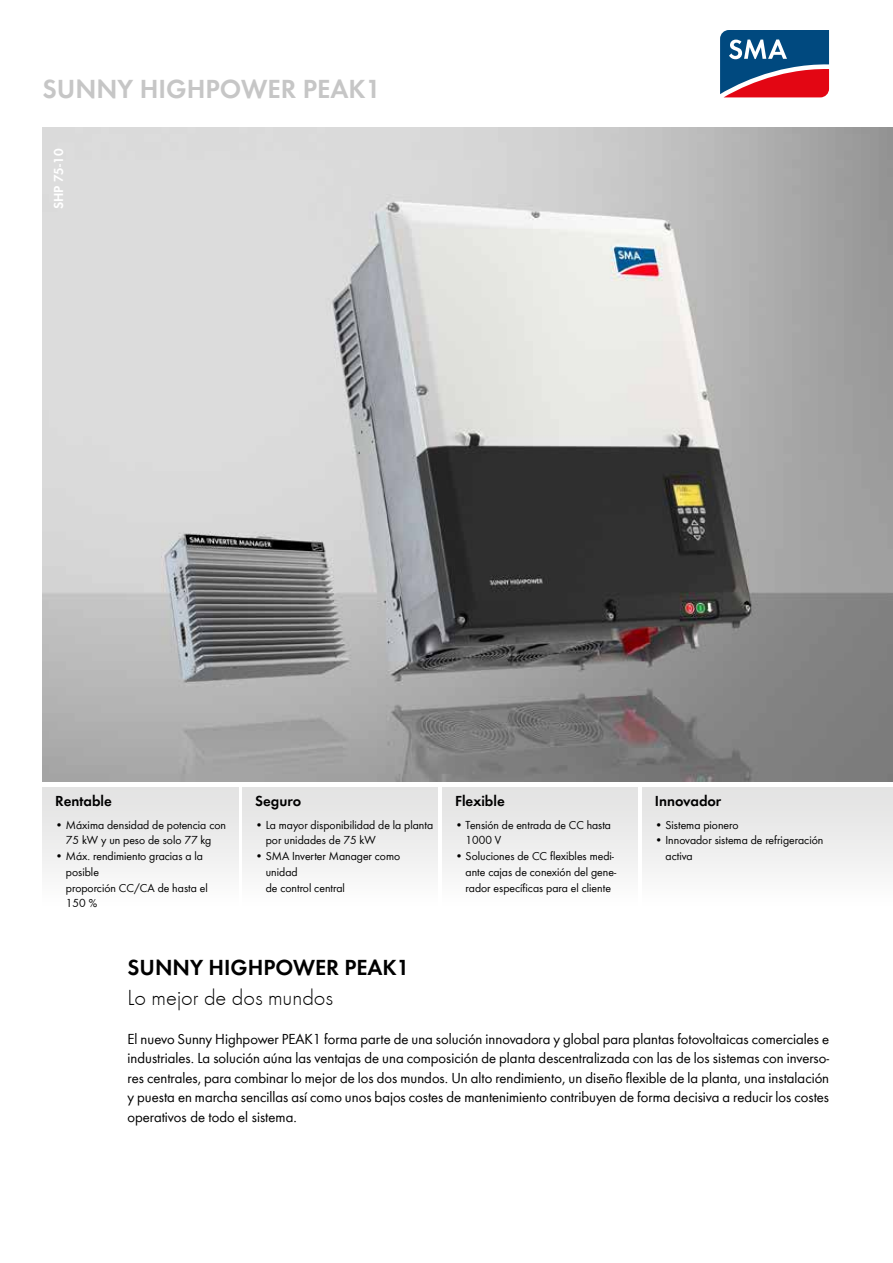
<style>
.page{position:relative;width:893px;height:1263px;background:#fff}
.page>*{position:absolute;margin:0;border:0;box-sizing:border-box;transform-origin:0 0}
.t1{font:600 27px "SMA Futura Global";color:#c6c6c6}
.t2{font:600 22.5px "SMA Futura Global";color:#000}
.t3{font:300 22.5px "SMA Futura Global";color:#000}
.t4{font:15px/19.5px "SMA Futura Global";color:#000;text-align:justify}
.t5{font:600 15px "SMA Futura Global";color:#000}
.t6{font:600 13.5px "SMA Futura Global";color:#fff}
.t7{font:12px/15.8px "SMA Futura Global";color:#000}
</style>
<div class="page">
<img style="left:43px;top:128px;width:850px;height:654px">
<div style="left:43px;top:787px;width:195px;height:119px;background:linear-gradient(to bottom,#e1e1e1,#fdfdfd)"></div>
<div style="left:242px;top:787px;width:196px;height:119px;background:linear-gradient(to bottom,#e1e1e1,#fdfdfd)"></div>
<div style="left:442px;top:787px;width:196px;height:119px;background:linear-gradient(to bottom,#e1e1e1,#fdfdfd)"></div>
<div style="left:642px;top:787px;width:251px;height:119px;background:linear-gradient(to bottom,#e1e1e1,#fdfdfd)"></div>
<svg style="left:720px;top:30px;width:110px;height:68px"></svg>
<h1 class="t1" style="left:43px;top:73px;width:340px">SUNNY HIGHPOWER PEAK1</h1>
<p class="t6" style="left:51px;top:209px;width:62px;rotate:-90deg">SHP 75-10</p>
<p class="t5" style="left:55px;top:792px;width:58px">Rentable</p>
<p class="t7" style="left:55px;top:816px;width:172px;text-align:center">• Máxima densidad de potencia con<br>75 kW y un peso de solo 77 kg</p>
<p class="t7" style="left:66px;top:848px;width:143px;text-indent:-11px">• Máx. rendimiento gracias a la posible<br>proporción CC/CA de hasta el<br>150 %</p>
<p class="t5" style="left:255px;top:792px;width:48px">Seguro</p>
<p class="t7" style="left:266px;top:816px;width:169px;text-indent:-11px">• La mayor disponibilidad de la planta por unidades de 75 kW</p>
<p class="t7" style="left:266px;top:848px;width:136px;text-indent:-11px">• SMA Inverter Manager como unidad<br>de control central</p>
<p class="t5" style="left:455px;top:792px;width:51px">Flexible</p>
<p class="t7" style="left:466px;top:816px;width:147px;text-indent:-11px">• Tensión de entrada de CC hasta<br>1000 V</p>
<p class="t7" style="left:466px;top:848px;width:152px;text-indent:-11px">• Soluciones de CC flexibles medi&shy;ante cajas de conexión del gene&shy;rador específicas para el cliente</p>
<p class="t5" style="left:655px;top:792px;width:68px">Innovador</p>
<p class="t7" style="left:655px;top:816px;width:85px">• Sistema pionero</p>
<p class="t7" style="left:665px;top:832px;width:159px;text-indent:-11px">• Innovador sistema de refrigeración activa</p>
<h2 class="t2" style="left:128px;top:954px;width:284px">SUNNY HIGHPOWER PEAK1</h2>
<h2 class="t3" style="left:128px;top:984px;width:207px">Lo mejor de dos mundos</h2>
<p class="t4" style="left:128px;top:1029px;width:703px">El nuevo Sunny Highpower PEAK1 forma parte de una solución innovadora y global para plantas fotovoltaicas comerciales e industriales. La solución aúna las ventajas de una composición de planta descentralizada con las de los sistemas con inverso&shy;res centrales, para combinar lo mejor de los dos mundos. Un alto rendimiento, un diseño flexible de la planta, una instalación y puesta en marcha sencillas así como unos bajos costes de mantenimiento contribuyen de forma decisiva a reducir los costes operativos de todo el sistema.</p>
</div>
